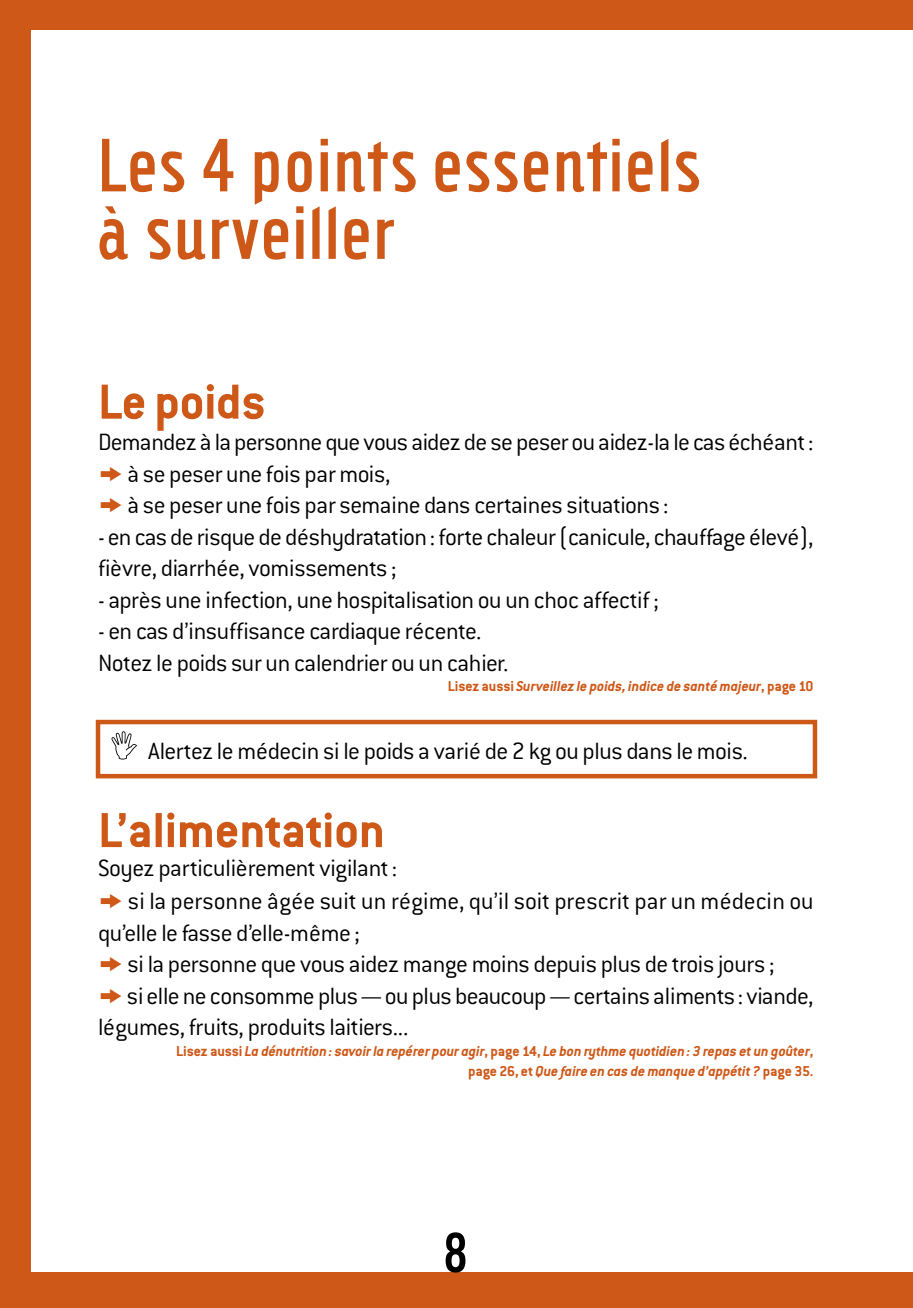
<style>
.page{position:relative;width:913px;height:1308px;background:#fff}
.page>*{position:absolute;margin:0;border:0;box-sizing:border-box;transform-origin:0 0}
.t1{font:78.75px/67.5px "Hybrid";letter-spacing:-.005em;color:#ce5818}
.t2{font:58.5px "Hybrid";color:#000}
.t3{font:700 54px "Conduit ITC";letter-spacing:-.005em;color:#ce5818}
.t4{font:300 25.88px/31.7px "Conduit ITC";letter-spacing:-.02em;color:#000}
.t5{font:italic 700 15.75px/20.2px "Conduit ITC";letter-spacing:-.005em;color:#ce5818;text-align:right}
.s1{font-family:"Zeal";font-weight:400;color:#ce5818}
.s2{font-style:normal}
</style>
<div class="page">
<svg style="left:111px;top:731px;width:26px;height:28px"></svg>
<div style="left:0;top:0;width:912px;height:30px;background:#ce5818"></div>
<div style="left:0;top:0;width:31px;height:1278px;background:#ce5818"></div>
<div style="left:0;top:1271px;width:912px;height:36px;background:#ce5818"></div>
<div style="left:96px;top:720px;width:720px;height:58px;border:4px solid #ce5818"></div>
<h1 class="t1" style="left:98px;top:130px;width:604px">Les 4 points essentiels à surveiller</h1>
<h3 class="t3" style="left:98px;top:385px;width:169px">Le poids</h3>
<p class="t4" style="left:98px;top:429px;width:716px">Demandez à lapersonneque vous aidezde sepeser ouaidez-la le cas échéant: <span class="s1">k</span>à se peser une fois parmois,<br><span class="s1">k</span>à se peser une fois par semaine dans certaines situations :</p>
<p class="t4" style="left:98px;top:524px;width:716px">- encas de risque de déshydratation:forte chaleur(canicule, chauffage élevé), fièvre, diarrhée, vomissements ;</p>
<p class="t4" style="left:98px;top:586px;width:562px">- après une infection, une hospitalisation ou un choc affectif ;</p>
<p class="t4" style="left:98px;top:618px;width:412px">- en cas d’insuffisance cardiaque récente.<br>Notez le poids sur un calendrier ou un cahier.</p>
<p class="t5" style="left:447px;top:677px;width:367px"><span class="s2">Lisez aussi</span> Surveillez le poids, indice de santé majeur<span class="s2">, page 10</span></p>
<p class="t4" style="left:148px;top:737px;width:601px">Alertez lemédecin si le poids a varié de 2 kg ou plus dans lemois.</p>
<h3 class="t3" style="left:98px;top:813px;width:288px">L’alimentation</h3>
<p class="t4" style="left:98px;top:855px;width:716px">Soyez particulièrement vigilant:<br><span class="s1">k</span>si la personne âgée suit un régime, qu’il soit prescrit par un médecin ou qu’elle le fasse d’elle-même ;<br><span class="s1">k</span>si la personne que vous aidez mange moins depuis plus de trois jours ; <span class="s1">k</span>si elle ne consomme plus—ou plus beaucoup—certains aliments : viande, légumes, fruits, produits laitiers...</p>
<p class="t5" style="left:176px;top:1042px;width:638px"><span class="s2">Lisez aussi</span> La dénutrition: savoirla repérer pour agir<span class="s2">, page 14,</span> Le bon rythme quotidien: 3 repas et un goûter<span class="s2">, page 26, et</span> Que faire en cas de manque d’appétit? <span class="s2">page 35.</span></p>
<h2 class="t2" style="left:443px;top:1217px;width:27px">8</h2>
</div>
